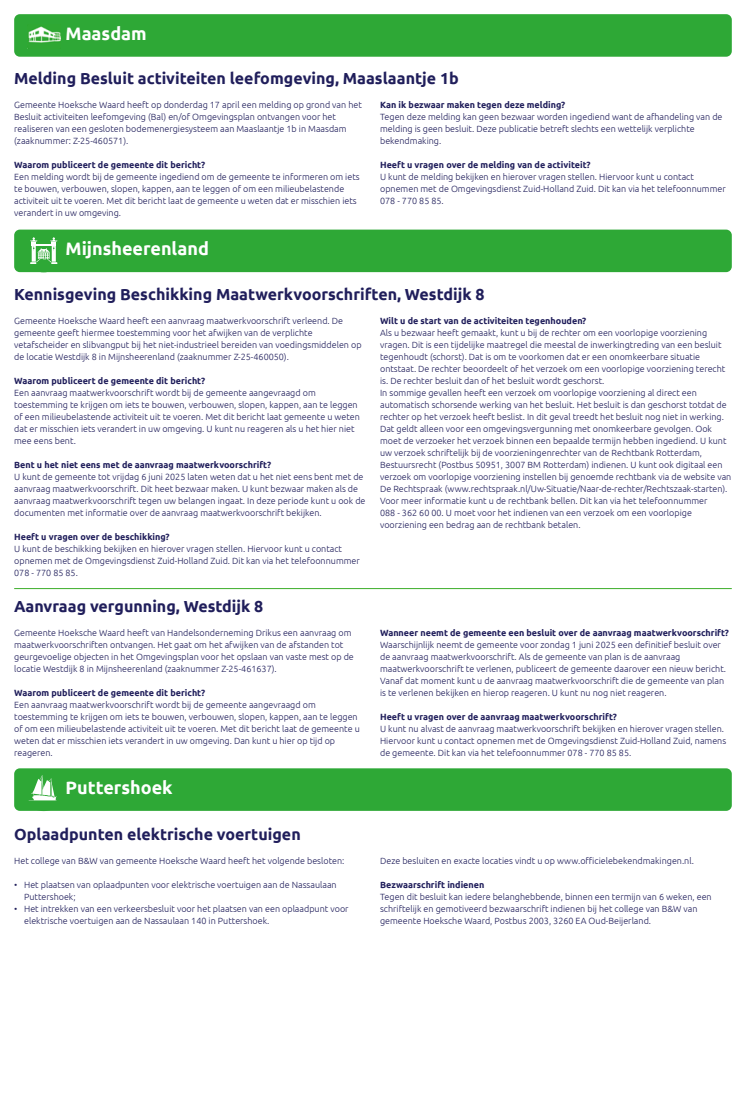
<style>
.page{position:relative;width:746px;height:1106px;background:#fff}
.page>*{position:absolute;margin:0;border:0;box-sizing:border-box;transform-origin:0 0}
.t1{font:700 18px "Ubuntu";color:#fff}
.t2{font:700 16px "Ubuntu";color:#201e5b}
.t3{font:300 9px/12px "Ubuntu";color:#201e5b}
.t4{font:700 9px "Ubuntu";color:#201e5b}
</style>
<div class="page">
<div style="left:14px;top:14px;width:717px;height:43px;background:#2ea836;border-radius:6px"></div>
<div style="left:14px;top:229px;width:717px;height:43px;background:#2ea836;border-radius:6px"></div>
<svg style="left:30px;top:237px;width:27px;height:27px"></svg>
<hr style="left:14px;top:588px;width:717px;height:1px;background:#3dae2b">
<div style="left:14px;top:768px;width:717px;height:43px;background:#2ea836;border-radius:6px"></div>
<svg style="left:31px;top:775px;width:26px;height:25px"></svg>
<img style="left:28px;top:26px;width:33px;height:17px">
<h1 class="t1" style="left:66px;top:26px;width:83px">Maasdam</h1>
<h2 class="t2" style="left:14px;top:71px;width:446px">Melding Besluit activiteiten leefomgeving, Maaslaantje 1b</h2>
<p class="t3" style="left:14px;top:99px;width:349px">Gemeente Hoeksche Waard heeft op donderdag 17 april een melding op grond van het Besluit activiteiten leefomgeving (Bal) en/of Omgevingsplan ontvangen voor het realiseren van een gesloten bodemenergiesysteem aan Maaslaantje 1b in Maasdam (zaaknummer: Z-25-460571).</p>
<p class="t4" style="left:14px;top:161px;width:192px">Waarom publiceert de gemeente dit bericht?</p>
<p class="t3" style="left:14px;top:171px;width:347px">Een melding wordt bij de gemeente ingediend om de gemeente te informeren om iets te bouwen, verbouwen, slopen, kappen, aan te leggen of om een milieubelastende activiteit uit te voeren. Met dit bericht laat de gemeente u weten dat er misschien iets verandert in uw omgeving.</p>
<p class="t4" style="left:380px;top:101px;width:187px">Kan ik bezwaar maken tegen deze melding?</p>
<p class="t3" style="left:380px;top:111px;width:344px">Tegen deze melding kan geen bezwaar worden ingediend want de afhandeling van de melding is geen besluit. Deze publicatie betreft slechts een wettelijk verplichte bekendmaking.</p>
<p class="t4" style="left:380px;top:161px;width:212px">Heeft u vragen over de melding van de activiteit?</p>
<p class="t3" style="left:380px;top:171px;width:347px">U kunt de melding bekijken en hierover vragen stellen. Hiervoor kunt u contact opnemen met de Omgevingsdienst Zuid-Holland Zuid. Dit kan via het telefoonnummer<br>078 - 770 85 85.</p>
<h1 class="t1" style="left:66px;top:241px;width:145px">Mijnsheerenland</h1>
<h2 class="t2" style="left:14px;top:287px;width:472px">Kennisgeving Beschikking Maatwerkvoorschriften, Westdijk 8</h2>
<p class="t3" style="left:14px;top:315px;width:349px">Gemeente Hoeksche Waard heeft een aanvraag maatwerkvoorschrift verleend. De gemeente geeft hiermee toestemming voor het afwijken van de verplichte vetafscheider en slibvangput bij het niet-industrieel bereiden van voedingsmiddelen op de locatie Westdijk 8 in Mijnsheerenland (zaaknummer Z-25-460050).</p>
<p class="t4" style="left:14px;top:377px;width:192px">Waarom publiceert de gemeente dit bericht?</p>
<p class="t3" style="left:14px;top:387px;width:347px">Een aanvraag maatwerkvoorschrift wordt bij de gemeente aangevraagd om toestemming te krijgen om iets te bouwen, verbouwen, slopen, kappen, aan te leggen of een milieubelastende activiteit uit te voeren. Met dit bericht laat gemeente u weten dat er misschien iets verandert in uw omgeving. U kunt nu reageren als u het hier niet mee eens bent.</p>
<p class="t4" style="left:14px;top:461px;width:258px">Bent u het niet eens met de aanvraag maatwerkvoorschrift?</p>
<p class="t3" style="left:14px;top:471px;width:353px">U kunt de gemeente tot vrijdag 6 juni 2025 laten weten dat u het niet eens bent met de aanvraag maatwerkvoorschrift. Dit heet bezwaar maken. U kunt bezwaar maken als de aanvraag maatwerkvoorschrift tegen uw belangen ingaat. In deze periode kunt u ook de documenten met informatie over de aanvraag maatwerkvoorschrift bekijken.</p>
<p class="t4" style="left:14px;top:533px;width:157px">Heeft u vragen over de beschikking?</p>
<p class="t3" style="left:14px;top:543px;width:347px">U kunt de beschikking bekijken en hierover vragen stellen. Hiervoor kunt u contact opnemen met de Omgevingsdienst Zuid-Holland Zuid. Dit kan via het telefoonnummer<br>078 - 770 85 85.</p>
<p class="t4" style="left:380px;top:317px;width:208px">Wilt u de start van de activiteiten tegenhouden?</p>
<p class="t3" style="left:380px;top:327px;width:353px">Als u bezwaar heeft gemaakt, kunt u bij de rechter om een voorlopige voorziening vragen. Dit is een tijdelijke maatregel die meestal de inwerkingtreding van een besluit tegenhoudt (schorst). Dat is om te voorkomen dat er een onomkeerbare situatie ontstaat. De rechter beoordeelt of het verzoek om een voorlopige voorziening terecht is. De rechter besluit dan of het besluit wordt geschorst.<br>In sommige gevallen heeft een verzoek om voorlopige voorziening al direct een automatisch schorsende werking van het besluit. Het besluit is dan geschorst totdat de rechter op het verzoek heeft beslist. In dit geval treedt het besluit nog niet in werking.<br>Dat geldt alleen voor een omgevingsvergunning met onomkeerbare gevolgen. Ook moet de verzoeker het verzoek binnen een bepaalde termijn hebben ingediend. U kunt uw verzoek schriftelijk bij de voorzieningenrechter van de Rechtbank Rotterdam, Bestuursrecht (Postbus 50951, 3007 BM Rotterdam) indienen. U kunt ook digitaal een verzoek om voorlopige voorziening instellen bij genoemde rechtbank via de website van De Rechtspraak (www.rechtspraak.nl/Uw-Situatie/Naar-de-rechter/Rechtszaak-starten).<br>Voor meer informatie kunt u de rechtbank bellen. Dit kan via het telefoonnummer<br>088 - 362 60 00. U moet voor het indienen van een verzoek om een voorlopige voorziening een bedrag aan de rechtbank betalen.</p>
<h2 class="t2" style="left:14px;top:599px;width:251px">Aanvraag vergunning, Westdijk 8</h2>
<p class="t3" style="left:14px;top:627px;width:341px">Gemeente Hoeksche Waard heeft van Handelsonderneming Drikus een aanvraag om maatwerkvoorschriften ontvangen. Het gaat om het afwijken van de afstanden tot geurgevoelige objecten in het Omgevingsplan voor het opslaan van vaste mest op de locatie Westdijk 8 in Mijnsheerenland (zaaknummer Z-25-461637).</p>
<p class="t4" style="left:14px;top:689px;width:192px">Waarom publiceert de gemeente dit bericht?</p>
<p class="t3" style="left:14px;top:699px;width:347px">Een aanvraag maatwerkvoorschrift wordt bij de gemeente aangevraagd om toestemming te krijgen om iets te bouwen, verbouwen, slopen, kappen, aan te leggen of om een milieubelastende activiteit uit te voeren. Met dit bericht laat de gemeente u weten dat er misschien iets verandert in uw omgeving. Dan kunt u hier op tijd op reageren.</p>
<h1 class="t1" style="left:66px;top:780px;width:109px">Puttershoek</h1>
<h2 class="t2" style="left:14px;top:827px;width:288px">Oplaadpunten elektrische voertuigen</h2>
<p class="t3" style="left:14px;top:855px;width:332px">Het college van B&amp;W van gemeente Hoeksche Waard heeft het volgende besloten:</p>
<p class="t3" style="left:24px;top:879px;width:314px;text-indent:-10px">• Het plaatsen van oplaadpunten voor elektrische voertuigen aan de Nassaulaan<br>Puttershoek;</p>
<p class="t3" style="left:24px;top:903px;width:326px;text-indent:-10px">• Het intrekken van een verkeersbesluit voor het plaatsen van een oplaadpunt voor elektrische voertuigen aan de Nassaulaan 140 in Puttershoek.</p>
<p class="t4" style="left:380px;top:629px;width:350px">Wanneer neemt de gemeente een besluit over de aanvraag maatwerkvoorschrift?</p>
<p class="t3" style="left:380px;top:639px;width:347px">Waarschijnlijk neemt de gemeente voor zondag 1 juni 2025 een definitief besluit over de aanvraag maatwerkvoorschrift. Als de gemeente van plan is de aanvraag maatwerkvoorschrift te verlenen, publiceert de gemeente daarover een nieuw bericht.<br>Vanaf dat moment kunt u de aanvraag maatwerkvoorschrift die de gemeente van plan is te verlenen bekijken en hierop reageren. U kunt nu nog niet reageren.</p>
<p class="t4" style="left:380px;top:713px;width:238px">Heeft u vragen over de aanvraag maatwerkvoorschrift?</p>
<p class="t3" style="left:380px;top:723px;width:347px">U kunt nu alvast de aanvraag maatwerkvoorschrift bekijken en hierover vragen stellen.<br>Hiervoor kunt u contact opnemen met de Omgevingsdienst Zuid-Holland Zuid, namens de gemeente. Dit kan via het telefoonnummer 078 - 770 85 85.</p>
<p class="t3" style="left:380px;top:855px;width:315px">Deze besluiten en exacte locaties vindt u op www.officielebekendmakingen.nl.</p>
<p class="t4" style="left:380px;top:881px;width:106px">Bezwaarschrift indienen</p>
<p class="t3" style="left:380px;top:891px;width:333px">Tegen dit besluit kan iedere belanghebbende, binnen een termijn van 6 weken, een schriftelijk en gemotiveerd bezwaarschrift indienen bij het college van B&amp;W van gemeente Hoeksche Waard, Postbus 2003, 3260 EA Oud-Beijerland.</p>
</div>
